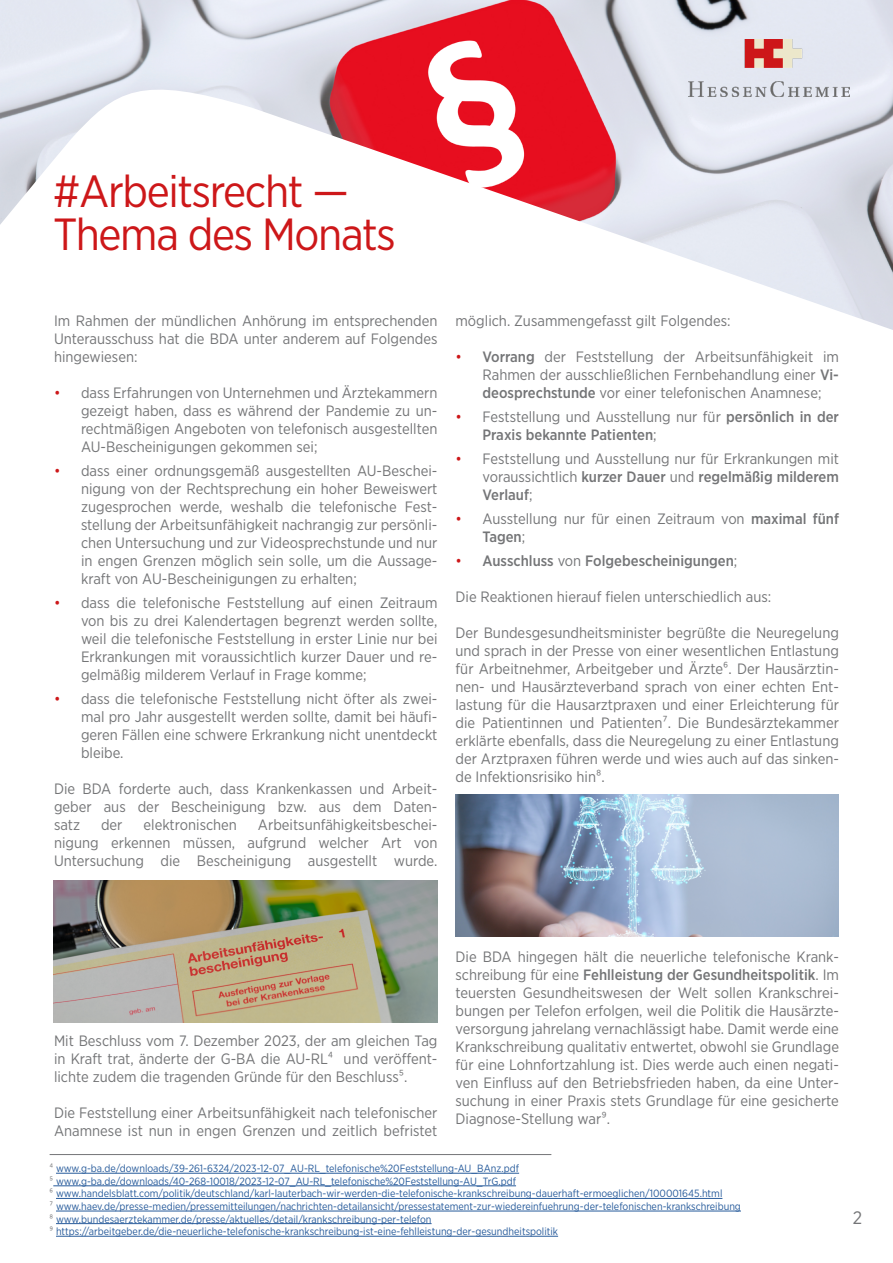
<style>
.page{position:relative;width:893px;height:1263px;background:#fff}
.page>*{position:absolute;margin:0;border:0;box-sizing:border-box;transform-origin:0 0}
.t1{font:45px/43.5px "Gotham Narrow";letter-spacing:-.03em;color:#cd1719}
.t2{font:18px "Gotham Narrow";color:#747577}
.t3{font:15px/18px "Gotham Narrow";color:#747577;text-align:justify}
.t4{font:500 15px/18px "Gotham Narrow";color:#747577}
.t5{font:10.5px/12.6px "Gotham Narrow";color:#275b9b}
.s1{color:#cd1719}
.s2{font-weight:500}
.s3{font-weight:400;color:#cd1719}
.s4{font-weight:400}
.s5{color:#747577}
</style>
<div class="page">
<img style="left:0;top:0;width:893px;height:330px">
<img style="left:689px;top:40px;width:161px;height:57px">
<img style="left:53px;top:880px;width:384px;height:142px">
<img style="left:455px;top:794px;width:384px;height:142px">
<hr style="left:50px;top:1154px;width:501px;height:1px;background:#747577">
<hr style="left:56px;top:1173px;width:463px;height:1px;background:#275b9b">
<hr style="left:53px;top:1185px;width:463px;height:1px;background:#275b9b">
<hr style="left:56px;top:1198px;width:666px;height:1px;background:#275b9b">
<hr style="left:56px;top:1211px;width:685px;height:1px;background:#275b9b">
<hr style="left:56px;top:1223px;width:376px;height:1px;background:#275b9b">
<hr style="left:56px;top:1236px;width:502px;height:1px;background:#275b9b">
<h1 class="t1" style="left:53px;top:168px;width:344px">#Arbeitsrecht —<br>Thema des Monats</h1>
<p class="t3" style="left:54px;top:311px;width:385px">Im Rahmen der mündlichen Anhörung im entsprechenden Unterausschuss hat die BDA unter anderem auf Folgendes hingewiesen:</p>
<p class="t3" style="left:81px;top:383px;width:358px;text-indent:-27px"><span class="s1">•</span> dass Erfahrungen von Unternehmen und Ärztekammern gezeigt haben, dass es während der Pandemie zu un&shy;rechtmäßigen Angeboten von telefonisch ausgestellten AU-Bescheinigungen gekommen sei;</p>
<p class="t3" style="left:81px;top:461px;width:358px;text-indent:-27px"><span class="s1">•</span> dass einer ordnungsgemäß ausgestellten AU-Beschei&shy;nigung von der Rechtsprechung ein hoher Beweiswert zugesprochen werde, weshalb die telefonische Fest&shy;stellung der Arbeitsunfähigkeit nachrangig zur persönli&shy;chen Untersuchung und zur Videosprechstunde und nur in engen Grenzen möglich sein solle, um die Aussage&shy;kraft von AU-Bescheinigungen zu erhalten;</p>
<p class="t3" style="left:81px;top:593px;width:358px;text-indent:-27px"><span class="s1">•</span> dass die telefonische Feststellung auf einen Zeitraum von bis zu drei Kalendertagen begrenzt werden sollte, weil die telefonische Feststellung in erster Linie nur bei Erkrankungen mit voraussichtlich kurzer Dauer und re&shy;gelmäßig milderem Verlauf in Frage komme;</p>
<p class="t3" style="left:81px;top:689px;width:358px;text-indent:-27px"><span class="s1">•</span> dass die telefonische Feststellung nicht öfter als zwei&shy;mal pro Jahr ausgestellt werden sollte, damit bei häufi&shy;geren Fällen eine schwere Erkrankung nicht unentdeckt bleibe.</p>
<p class="t3" style="left:54px;top:779px;width:385px">Die BDA forderte auch, dass Krankenkassen und Arbeit&shy;geber aus der Bescheinigung bzw. aus dem Daten&shy;satz</p>
<p class="t3" style="left:54px;top:815px;width:385px;text-indent:204px">Arbeitsunfähigkeitsbeschei&shy;nigung erkennen müssen, aufgrund welcher Art von Untersuchung die Bescheinigung ausgestellt wurde.</p>
<p class="t3" style="left:101px;top:815px;width:23px">der</p>
<p class="t3" style="left:144px;top:815px;width:95px">elektronischen</p>
<p class="t3" style="left:455px;top:312px;width:277px">möglich. Zusammengefasst gilt Folgendes:</p>
<p class="t3" style="left:482px;top:348px;width:358px;text-indent:-27px"><span class="s1">•</span> <span class="s2">Vorrang</span> der Feststellung der Arbeitsunfähigkeit im Rahmen der ausschließlichen Fernbehandlung einer <span class="s2">Vi&shy;deosprechstunde</span> vor einer telefonischen Anamnese;</p>
<p class="t4" style="left:482px;top:408px;width:358px;text-indent:-27px"><span class="s3">•</span> <span class="s4">Feststellung und Ausstellung nur für</span> persönlich in der<br>Praxis bekannte Patienten<span class="s4">;</span></p>
<p class="t3" style="left:482px;top:450px;width:358px;text-indent:-27px"><span class="s1">•</span> Feststellung und Ausstellung nur für Erkrankungen mit voraussichtlich <span class="s2">kurzer Dauer</span> und <span class="s2">regelmäßig milderem Verlauf</span>;</p>
<p class="t3" style="left:482px;top:510px;width:358px;text-indent:-27px"><span class="s1">•</span> Ausstellung nur für einen Zeitraum von <span class="s2">maximal fünf<br>Tagen</span>;</p>
<p class="t4" style="left:455px;top:552px;width:283px"><span class="s3">•</span> Ausschluss <span class="s4">von</span> Folgebescheinigungen<span class="s4">;</span></p>
<p class="t3" style="left:455px;top:588px;width:317px">Die Reaktionen hierauf fielen unterschiedlich aus:</p>
<p class="t3" style="left:455px;top:624px;width:385px">Der Bundesgesundheitsminister begrüßte die Neuregelung und sprach in der Presse von einer wesentlichen Entlastung für Arbeitnehmer, Arbeitgeber und Ärzte⁶. Der Hausärztin&shy;nen- und Hausärzteverband sprach von einer echten Ent&shy;lastung für die Hausarztpraxen und einer Erleichterung für die Patientinnen und Patienten⁷. Die Bundesärztekammer erklärte ebenfalls, dass die Neuregelung zu einer Entlastung der Arztpraxen führen werde und wies auch auf das sinken&shy;de Infektionsrisiko hin⁸.</p>
<p class="t3" style="left:54px;top:1031px;width:385px">Mit Beschluss vom 7. Dezember 2023, der am gleichen Tag in Kraft trat, änderte der G-BA die AU-RL⁴ und veröffent&shy;lichte zudem die tragenden Gründe für den Beschluss⁵.</p>
<p class="t3" style="left:54px;top:1103px;width:385px">Die Feststellung einer Arbeitsunfähigkeit nach telefonischer<br>Anamnese ist nun in engen Grenzen und zeitlich befristet</p>
<p class="t3" style="left:455px;top:948px;width:385px">Die BDA hingegen hält die neuerliche telefonische Krank&shy;schreibung für eine <span class="s2">Fehlleistung der Gesundheitspolitik</span>. Im teuersten Gesundheitswesen der Welt sollen Krankschrei&shy;bungen per Telefon erfolgen, weil die Politik die Hausärzte&shy;versorgung jahrelang vernachlässigt habe. Damit werde eine Krankschreibung qualitativ entwertet, obwohl sie Grundlage für eine Lohnfortzahlung ist. Dies werde auch einen negati&shy;ven Einfluss auf den Betriebsfrieden haben, da eine Unter&shy;suchung in einer Praxis stets Grundlage für eine gesicherte Diagnose-Stellung war⁹.</p>
<p class="t5" style="left:50px;top:1162px;width:693px"><span class="s5">⁴</span> www.g-ba.de/downloads/39-261-6324/2023-12-07_AU-RL_telefonische%20Feststellung-AU_BAnz.pdf<br><span class="s5">⁵</span> www.g-ba.de/downloads/40-268-10018/2023-12-07_AU-RL_telefonische%20Feststellung-AU_TrG.pdf<br><span class="s5">⁶</span> www.handelsblatt.com/politik/deutschland/karl-lauterbach-wir-werden-die-telefonische-krankschreibung-dauerhaft-ermoeglichen/100001645.html<br><span class="s5">⁷</span> www.haev.de/presse-medien/pressemitteilungen/nachrichten-detailansicht/pressestatement-zur-wiedereinfuehrung-der-telefonischen-krankschreibung <span class="s5">⁸</span> www.bundesaerztekammer.de/presse/aktuelles/detail/krankschreibung-per-telefon<br><span class="s5">⁹</span> https://arbeitgeber.de/die-neuerliche-telefonische-krankschreibung-ist-eine-fehlleistung-der-gesundheitspolitik</p>
<p class="t2" style="left:853px;top:1207px;width:11px">2</p>
</div>
